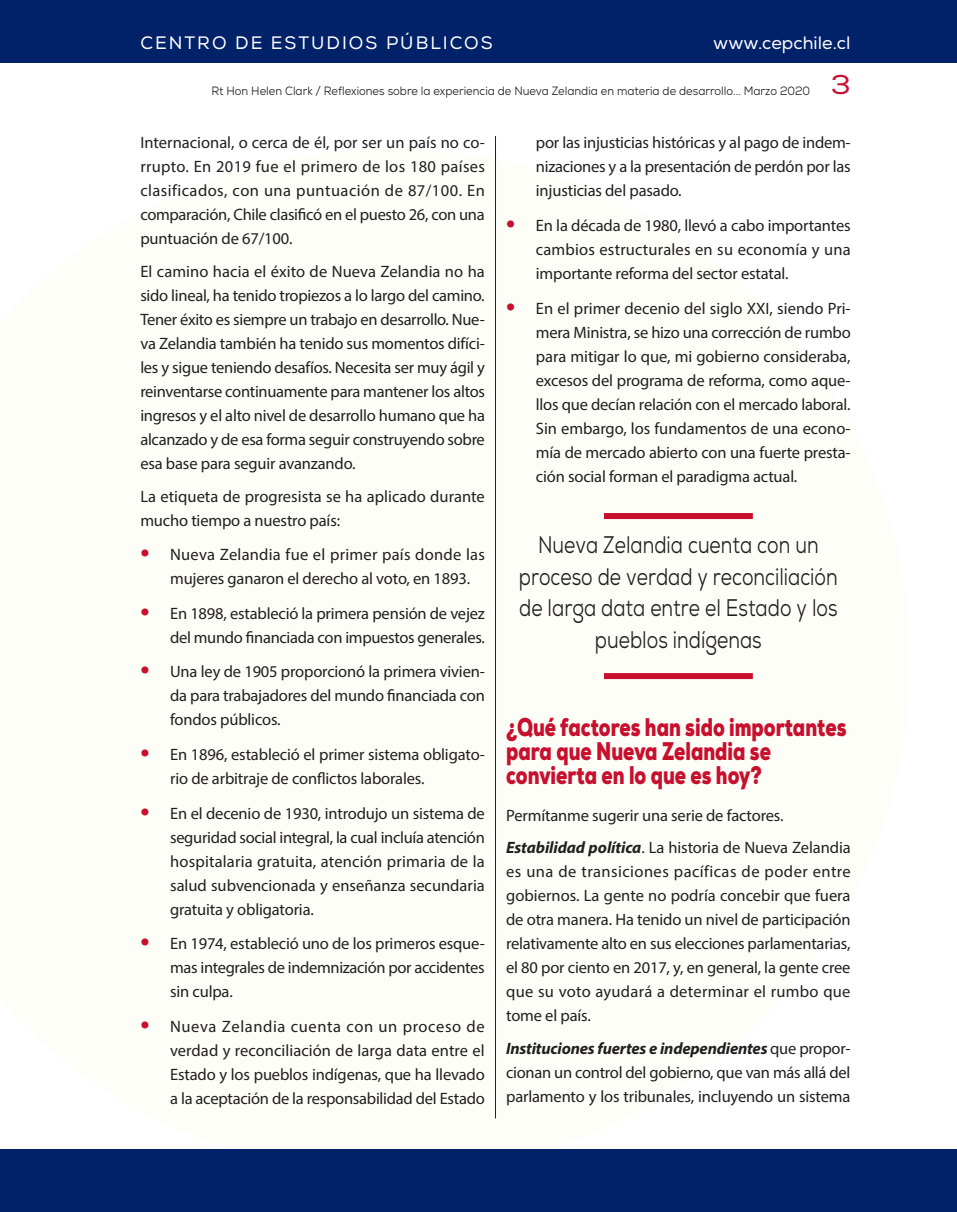
<style>
.page{position:relative;width:957px;height:1212px;background:#fff}
.page>*{position:absolute;margin:0;border:0;box-sizing:border-box;transform-origin:0 0}
.t1{font:27px "Nexa";color:#c8102e;scale:1.1 1}
._12_sub1{font:900 25.5px/24px "Nexa";color:#c8102e;scale:.75 1}
._07_texto_general_De{font:24px/31.5px "Nexa";color:#231f20;text-align:center;scale:.8 1}
.t2{font:18px "Nexa";letter-spacing:.11em;color:#fff}
.t3{font:18px "Nexa";color:#fff}
._07_texto_GENERAL{font:16.5px/24px "Myriad Pro";letter-spacing:-.01em;color:#231f20;text-align:justify}
.t4{font:12px "Nexa";color:#231f20;scale:.93 1}
.s1{font-weight:700;font-size:27px;color:#c8102e}
.s2{font-weight:700;font-style:italic}
</style>
<div class="page">
<hr style="left:495px;top:136px;width:1px;height:982px;background:#012169">
<div style="left:604px;top:513px;width:149px;height:6px;background:#c8102e"></div>
<div style="left:604px;top:673px;width:149px;height:6px;background:#c8102e"></div>
<div style="left:0;top:0;width:957px;height:63px;background:#012169"></div>
<div style="left:0;top:1149px;width:957px;height:63px;background:#012169"></div>
<p class="t2" style="left:140px;top:32px;width:354px">CENTRO DE ESTUDIOS PÚBLICOS</p>
<p class="t4" style="left:211px;top:83px;width:645px">Rt Hon Helen Clark / Reflexiones sobre la experiencia de Nueva Zelandia en materia de desarrollo... Marzo 2020</p>
<p class="t3" style="left:713px;top:32px;width:139px">www.cepchile.cl</p>
<h1 class="t1" style="left:830px;top:69px;width:20px">3</h1>
<p class="_07_texto_GENERAL" style="left:140px;top:131px;width:346px">Internacional, o cerca de él, por ser un país no co&shy;rrupto. En 2019 fue el primero de los 180 países clasificados, con una puntuación de 87/100. En comparación, Chile clasificó en el puesto 26, con una puntuación de 67/100.</p>
<p class="_07_texto_GENERAL" style="left:140px;top:259px;width:346px">El camino hacia el éxito de Nueva Zelandia no ha sido lineal, ha tenido tropiezos a lo largo del camino.<br>Tener éxito es siempre un trabajo en desarrollo. Nue&shy;va Zelandia también ha tenido sus momentos difíci&shy;les y sigue teniendo desafíos. Necesita ser muy ágil y reinventarse continuamente para mantener los altos ingresos y el alto nivel de desarrollo humano que ha alcanzado y de esa forma seguir construyendo sobre esa base para seguir avanzando.</p>
<p class="_07_texto_GENERAL" style="left:140px;top:484px;width:346px">La etiqueta de progresista se ha aplicado durante mucho tiempo a nuestro país:</p>
<p class="_07_texto_GENERAL" style="left:170px;top:542px;width:316px;text-indent:-30px"><span class="s1">•</span> Nueva Zelandia fue el primer país donde las mujeres ganaron el derecho al voto, en 1893.</p>
<p class="_07_texto_GENERAL" style="left:140px;top:601px;width:346px;text-align:right"><span class="s1">•</span> En 1898, estableció la primera pensión de vejez del mundo financiada con impuestos generales.</p>
<p class="_07_texto_GENERAL" style="left:170px;top:660px;width:316px;text-indent:-30px"><span class="s1">•</span> Una ley de 1905 proporcionó la primera vivien&shy;da para trabajadores del mundo financiada con fondos públicos.</p>
<p class="_07_texto_GENERAL" style="left:170px;top:742px;width:316px;text-indent:-30px"><span class="s1">•</span> En 1896, estableció el primer sistema obligato&shy;rio de arbitraje de conflictos laborales.</p>
<p class="_07_texto_GENERAL" style="left:170px;top:801px;width:316px;text-indent:-30px"><span class="s1">•</span> En el decenio de 1930, introdujo un sistema de seguridad social integral, la cual incluía atención hospitalaria gratuita, atención primaria de la salud subvencionada y enseñanza secundaria gratuita y obligatoria.</p>
<p class="_07_texto_GENERAL" style="left:170px;top:931px;width:316px;text-indent:-30px"><span class="s1">•</span> En 1974, estableció uno de los primeros esque&shy;mas integrales de indemnización por accidentes sin culpa.</p>
<p class="_07_texto_GENERAL" style="left:170px;top:1014px;width:316px;text-indent:-30px"><span class="s1">•</span> Nueva Zelandia cuenta con un proceso de verdad y reconciliación de larga data entre el Estado y los pueblos indígenas, que ha llevado a la aceptación de la responsabilidad del Estado</p>
<p class="_07_texto_GENERAL" style="left:536px;top:131px;width:316px">por las injusticias históricas y al pago de indem&shy;nizaciones y a la presentación de perdón por las injusticias del pasado.</p>
<p class="_07_texto_GENERAL" style="left:536px;top:213px;width:316px;text-indent:-30px"><span class="s1">•</span> En la década de 1980, llevó a cabo importantes cambios estructurales en su economía y una importante reforma del sector estatal.</p>
<p class="_07_texto_GENERAL" style="left:536px;top:296px;width:316px;text-indent:-30px"><span class="s1">•</span> En el primer decenio del siglo XXI, siendo Pri&shy;mera Ministra, se hizo una corrección de rumbo para mitigar lo que, mi gobierno consideraba, excesos del programa de reforma, como aque&shy;llos que decían relación con el mercado laboral.<br>Sin embargo, los fundamentos de una econo&shy;mía de mercado abierto con una fuerte presta&shy;ción social forman el paradigma actual.</p>
<p class="_07_texto_general_De" style="left:519px;top:529px;width:400px">Nueva Zelandia cuenta con un proceso de verdad y reconciliación de larga data entre el Estado y los pueblos indígenas</p>
<p class="_12_sub1" style="left:506px;top:715px;width:455px">¿Qué factores han sido importantes para que Nueva Zelandia se convierta en lo que es hoy?</p>
<p class="_07_texto_GENERAL" style="left:506px;top:803px;width:279px">Permítanme sugerir una serie de factores.</p>
<p class="_07_texto_GENERAL" style="left:506px;top:835px;width:346px"><span class="s2">Estabilidad política</span>. La historia de Nueva Zelandia es una de transiciones pacíficas de poder entre gobiernos. La gente no podría concebir que fuera de otra manera. Ha tenido un nivel de participación relativamente alto en sus elecciones parlamentarias, el 80 por ciento en 2017, y, en general, la gente cree que su voto ayudará a determinar el rumbo que tome el país.</p>
<p class="_07_texto_GENERAL" style="left:506px;top:1036px;width:346px"><span class="s2">Instituciones fuertes e independientes</span> que propor&shy;cionan un control del gobierno, que van más allá del parlamento y los tribunales, incluyendo un sistema</p>
</div>
